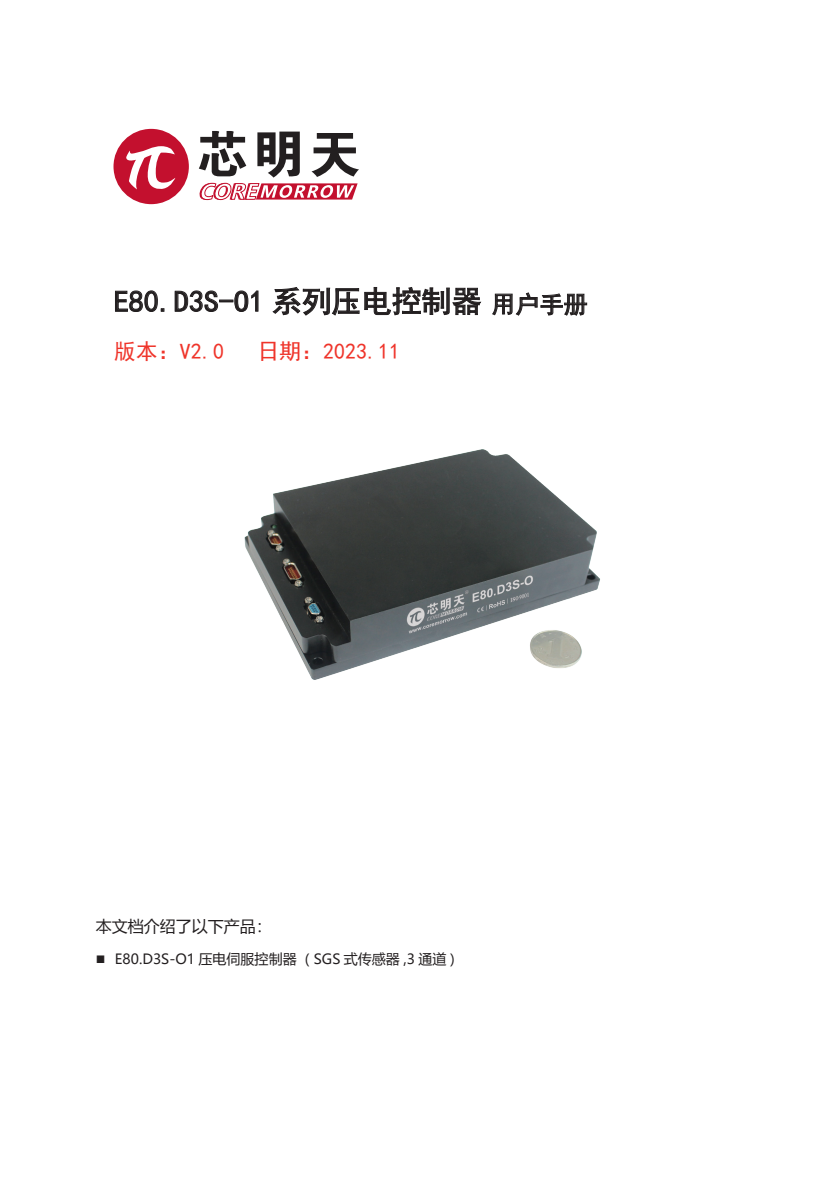
<style>
.page{position:relative;width:840px;height:1191px;background:#fff}
.page>*{position:absolute;margin:0;border:0;box-sizing:border-box;transform-origin:0 0}
.t1{font:30px "Sim Hei";color:#231f20}
.t2{font:24px "Sim Hei";color:#231f20}
.t3{font:22px "Sim Hei";color:#ef342a}
.t4{font:16px "Microsoft Ya Hei";color:#231f20}
.t5{font:14px "Microsoft Ya Hei";color:#231f20}
.s1{font-size:16px}
</style>
<div class="page">
<svg style="left:115px;top:290px;width:49px;height:22px"></svg>
<svg style="left:175px;top:290px;width:83px;height:22px"></svg>
<svg style="left:272px;top:287px;width:209px;height:29px"></svg>
<svg style="left:492px;top:292px;width:95px;height:24px"></svg>
<div style="left:113px;top:129px;width:76px;height:75px;background:#c3102e;border-radius:50%"></div>
<svg style="left:126px;top:146px;width:49px;height:44px"></svg>
<svg style="left:199px;top:131px;width:160px;height:69px"></svg>
<img style="left:244px;top:449px;width:356px;height:231px">
<p class="t1" style="left:114px;top:286px;width:369px">E80.D3S-O1 系列压电控制器</p>
<p class="t2" style="left:491px;top:292px;width:97px">用户手册</p>
<p class="t3" style="left:114px;top:340px;width:111px">版本：V2.0</p>
<p class="t3" style="left:257px;top:340px;width:144px">日期：2023.11</p>
<p class="t4" style="left:96px;top:916px;width:178px">本文档介绍了以下产品：</p>
<p class="t5" style="left:96px;top:949px;width:360px"><span class="s1">■</span> E80.D3S-O1 压电伺服控制器 ( SGS 式传感器 ,3 通道 )</p>
</div>
